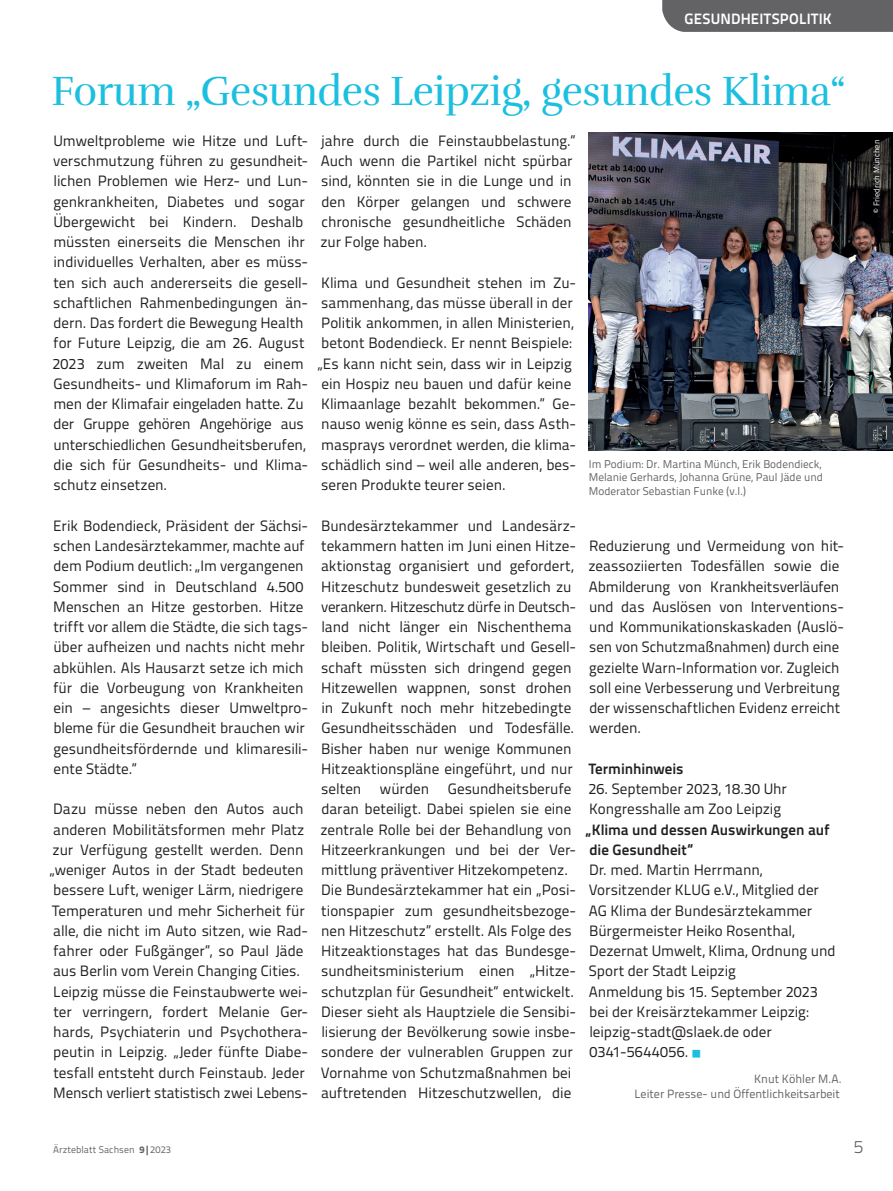
<style>
.page{position:relative;width:893px;height:1191px;background:#fff}
.page>*{position:absolute;margin:0;border:0;box-sizing:border-box;transform-origin:0 0}
.t1{font:42px "Rufina";letter-spacing:-.01em;color:#1cbfdf;scale:.96 1}
.t2{font:300 18px "Titillium Text";color:#636366}
.t3{font:15px/20.2px "Titillium Text";color:#231f20}
.t4{font:700 15px/20.2px "Titillium Text";color:#231f20}
.t5{font:700 15px "Titillium Text";letter-spacing:.015em;color:#fff}
.t6{font:12px/15px "Titillium Text";color:#636366;text-align:right}
.t7{font:11.25px/13.5px "Titillium Text";color:#636366}
.t8{font:9.75px "Titillium Text";letter-spacing:.01em;color:#636366}
.t9{font:8.25px "Titillium Text";color:#fff}
.s1{font-family:"Source Sans Variable";font-size:9.75px;color:#1cbfdf}
.s2{font-weight:800}
</style>
<div class="page">
<div style="left:662px;top:0;width:231px;height:32px;background:#636366"></div>
<img style="left:589px;top:133px;width:304px;height:318px">
<p class="t5" style="left:685px;top:7px;width:149px">GESUNDHEITSPOLITIK</p>
<h1 class="t1" style="left:52px;top:66px;width:829px">Forum „Gesundes Leipzig, gesundes Klima“</h1>
<p class="t3" style="left:53px;top:130px;width:257px">Umweltprobleme wie Hitze und Luft&shy;verschmutzung führen zu gesundheit&shy;lichen Problemen wie Herz- und Lun&shy;genkrankheiten, Diabetes und sogar Übergewicht bei Kindern. Deshalb müssten einerseits die Menschen ihr individuelles Verhalten, aber es müss&shy;ten sich auch andererseits die gesell&shy;schaftlichen Rahmenbedingungen än-- dern. Das fordert die Bewegung Health for Future Leipzig, die am 26. August 2023 zum zweiten Mal zu einem Gesundheits- und Klimaforum im Rah&shy;men der Klimafair eingeladen hatte. Zu der Gruppe gehören Angehörige aus unterschiedlichen Gesundheitsberufen, die sich für Gesundheits- und Klima&shy;schutz einsetzen.</p>
<p class="t3" style="left:53px;top:514px;width:257px">Erik Bodendieck, Präsident der Sächsi&shy;schen Landesärztekammer, machte auf dem Podium deutlich: „Im vergangenen Sommer sind in Deutschland 4.500<br>Menschen an Hitze gestorben. Hitze trifft vor allem die Städte, die sich tags&shy;über aufheizen und nachts nicht mehr abkühlen. Als Hausarzt setze ich mich für die Vorbeugung von Krankheiten ein – angesichts dieser Umweltpro&shy;bleme für die Gesundheit brauchen wir gesundheitsfördernde und klimaresili&shy;ente Städte.“</p>
<p class="t3" style="left:49px;top:798px;width:260px">Dazu müsse neben den Autos auch anderen Mobilitätsformen mehr Platz zur Verfügung gestellt werden. Denn „weniger Autos in der Stadt bedeuten bessere Luft, weniger Lärm, niedrigere Temperaturen und mehr Sicherheit für alle, die nicht im Auto sitzen, wie Rad&shy;fahrer oder Fußgänger“, so Paul Jäde aus Berlin vom Verein Changing Cities.<br>Leipzig müsse die Feinstaubwerte wei&shy;ter verringern, fordert Melanie Ger&shy;hards, Psychiaterin und Psychothera&shy;peutin in Leipzig. „Jeder fünfte Diabe&shy;tesfall entsteht durch Feinstaub. Jeder Mensch verliert statistisch zwei Lebens-</p>
<p class="t3" style="left:320px;top:130px;width:257px">jahre durch die Feinstaubbelastung.“<br>Auch wenn die Partikel nicht spürbar sind, könnten sie in die Lunge und in den Körper gelangen und schwere chronische gesundheitliche Schäden zur Folge haben.</p>
<p class="t3" style="left:317px;top:271px;width:260px">Klima und Gesundheit stehen im Zu-- sammenhang, das müsse überall in der Politik ankommen, in allen Ministerien, betont Bodendieck. Er nennt Beispiele: „Es kann nicht sein, dass wir in Leipzig ein Hospiz neu bauen und dafür keine Klimaanlage bezahlt bekommen.“ Ge--- nauso wenig könne es sein, dass Asth&shy;masprays verordnet werden, die klima&shy;schädlich sind – weil alle anderen, bes&shy;seren Produkte teurer seien.</p>
<p class="t3" style="left:320px;top:514px;width:257px">Bundesärztekammer und Landesärz&shy;tekammern hatten im Juni einen Hitze&shy;aktionstag organisiert und gefordert, Hitzeschutz bundesweit gesetzlich zu verankern. Hitzeschutz dürfe in Deutsch&shy;land nicht länger ein Nischenthema bleiben. Politik, Wirtschaft und Gesell&shy;schaft müssten sich dringend gegen Hitzewellen wappnen, sonst drohen in Zukunft noch mehr hitzebedingte Gesundheitsschäden und Todesfälle.<br>Bisher haben nur wenige Kommunen Hitzeaktionspläne eingeführt, und nur selten würden Gesundheitsberufe daran beteiligt. Dabei spielen sie eine zentrale Rolle bei der Behandlung von Hitzeerkrankungen und bei der Ver&shy;mittlung präventiver Hitzekompetenz.<br>Die Bundesärztekammer hat ein „Posi&shy;tionspapier zum gesundheitsbezoge&shy;nen Hitzeschutz“ erstellt. Als Folge des Hitzeaktionstages hat das Bundesge&shy;sundheitsministerium einen „Hitze&shy;schutzplan für Gesundheit“ entwickelt.<br>Dieser sieht als Hauptziele die Sensibi&shy;lisierung der Bevölkerung sowie insbe&shy;sondere der vulnerablen Gruppen zur Vornahme von Schutzmaßnahmen bei auftretenden Hitzeschutzwellen, die</p>
<p class="t7" style="left:589px;top:456px;width:235px">Im Podium: Dr. Martina Münch, Erik Bodendieck,<br>Melanie Gerhards, Johanna Grüne, Paul Jäde und<br>Moderator Sebastian Funke (v. l.)</p>
<p class="t3" style="left:588px;top:535px;width:257px">Reduzierung und Vermeidung von hit&shy;zeassoziierten Todesfällen sowie die Abmilderung von Krankheitsverläufen und das Auslösen von Interventions&shy;und Kommunikationskaskaden (Auslö&shy;sen von Schutzmaßnahmen) durch eine gezielte Warn-Information vor. Zugleich soll eine Verbesserung und Verbreitung der wissenschaftlichen Evidenz erreicht werden.</p>
<p class="t4" style="left:589px;top:757px;width:96px">Terminhinweis</p>
<p class="t3" style="left:588px;top:778px;width:200px">26. September 2023, 18.30 Uhr<br>Kongresshalle am Zoo Leipzig</p>
<p class="t4" style="left:585px;top:818px;width:246px">„Klima und dessen Auswirkungen auf die Gesundheit“</p>
<p class="t3" style="left:589px;top:859px;width:248px">Dr. med. Martin Herrmann,<br>Vorsitzender KLUG e.V., Mitglied der<br>AG Klima der Bundesärztekammer<br>Bürgermeister Heiko Rosenthal,<br>Dezernat Umwelt, Klima, Ordnung und<br>Sport der Stadt Leipzig<br>Anmeldung bis 15. September 2023 bei der Kreisärztekammer Leipzig: leipzig-stadt@slaek.de oder<br>0341-5644056. <span class="s1">■</span></p>
<p class="t6" style="left:634px;top:1070px;width:207px">Knut Köhler M.A.<br>Leiter Presse- und Öffentlichkeitsarbeit</p>
<p class="t9" style="left:871px;top:213px;width:74px;rotate:-90deg">© Friedrich München</p>
<p class="t8" style="left:53px;top:1142px;width:119px">Ärzteblatt Sachsen <span class="s2">9|</span>2023</p>
<p class="t2" style="left:854px;top:1133px;width:11px">5</p>
</div>
